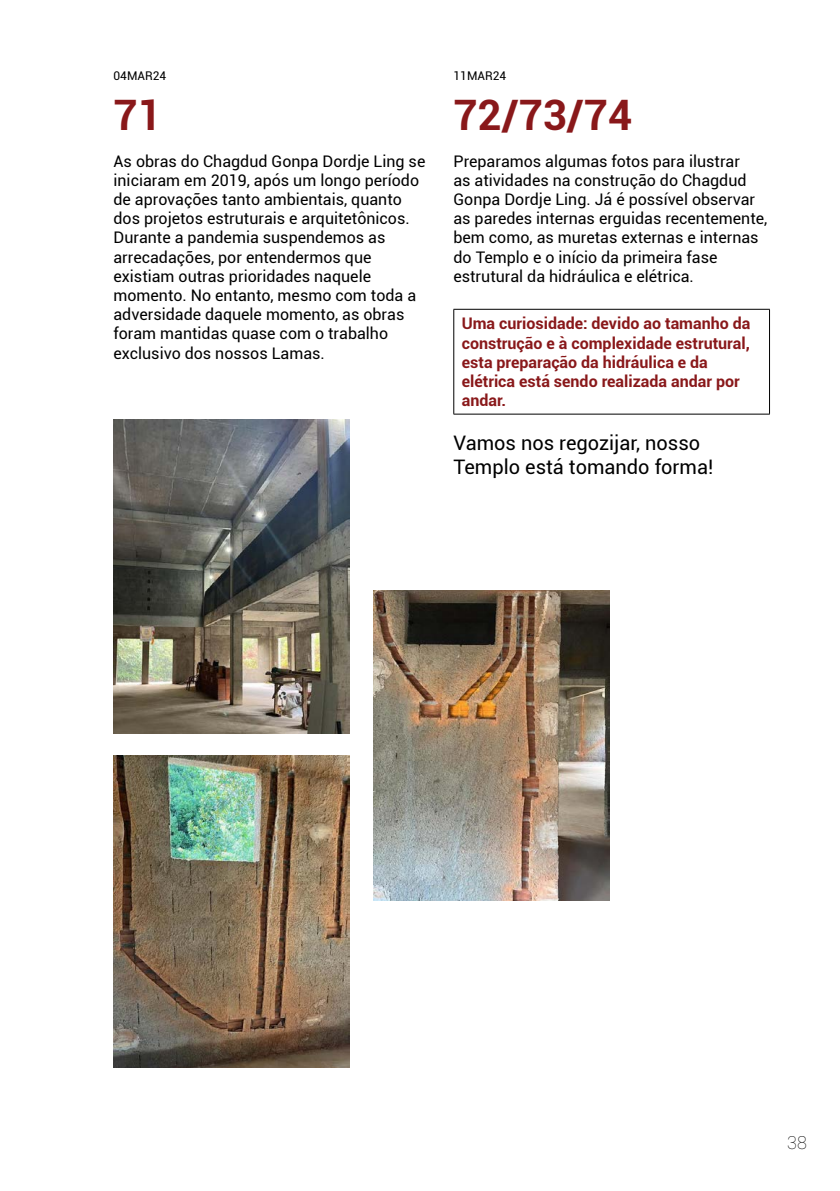
<style>
.page{position:relative;width:840px;height:1191px;background:#fff}
.page>*{position:absolute;margin:0;border:0;box-sizing:border-box;transform-origin:0 0}
.t1{font:700 42px "Roboto";color:#89181a}
.t2{font:20px/24px "Roboto";color:#000}
.t3{font:100 18px "Roboto";color:#000}
.t4{font:16px/19.2px "Roboto";color:#000}
.t5{font:700 16px/19.2px "Roboto";color:#89181a}
.t6{font:12px "Roboto";color:#000}
</style>
<div class="page">
<img style="left:113px;top:420px;width:236px;height:314px">
<hr style="left:453px;top:309px;width:316px;height:1px;background:#000">
<hr style="left:453px;top:309px;width:1px;height:105px;background:#000">
<hr style="left:768px;top:309px;width:1px;height:105px;background:#000">
<hr style="left:453px;top:414px;width:316px;height:1px;background:#000">
<img style="left:113px;top:755px;width:236px;height:312px">
<img style="left:373px;top:591px;width:236px;height:309px">
<p class="t6" style="left:113px;top:67px;width:54px">04MAR24</p>
<h1 class="t1" style="left:113px;top:86px;width:50px">71</h1>
<p class="t4" style="left:113px;top:151px;width:313px">As obras do Chagdud Gonpa Dordje Ling se iniciaram em 2019, após um longo período de aprovações tanto ambientais, quanto dos projetos estruturais e arquitetônicos.<br>Durante a pandemia suspendemos as arrecadações, por entendermos que existiam outras prioridades naquele momento. No entanto, mesmo com toda a adversidade daquele momento, as obras foram mantidas quase com o trabalho exclusivo dos nossos Lamas.</p>
<p class="t6" style="left:453px;top:67px;width:54px">11MAR24</p>
<h1 class="t1" style="left:453px;top:86px;width:180px">72/73/74</h1>
<p class="t4" style="left:453px;top:151px;width:315px">Preparamos algumas fotos para ilustrar<br>as atividades na construção do Chagdud Gonpa Dordje Ling. Já é possível observar as paredes internas erguidas recentemente, bem como, as muretas externas e internas do Templo e o início da primeira fase estrutural da hidráulica e elétrica.</p>
<p class="t5" style="left:461px;top:313px;width:290px">Uma curiosidade: devido ao tamanho da construção e à complexidade estrutural, esta preparação da hidráulica e da elétrica está sendo realizada andar por andar.</p>
<p class="t2" style="left:453px;top:430px;width:261px">Vamos nos regozijar, nosso<br>Templo está tomando forma!</p>
<p class="t3" style="left:786px;top:1130px;width:21px">38</p>
</div>
